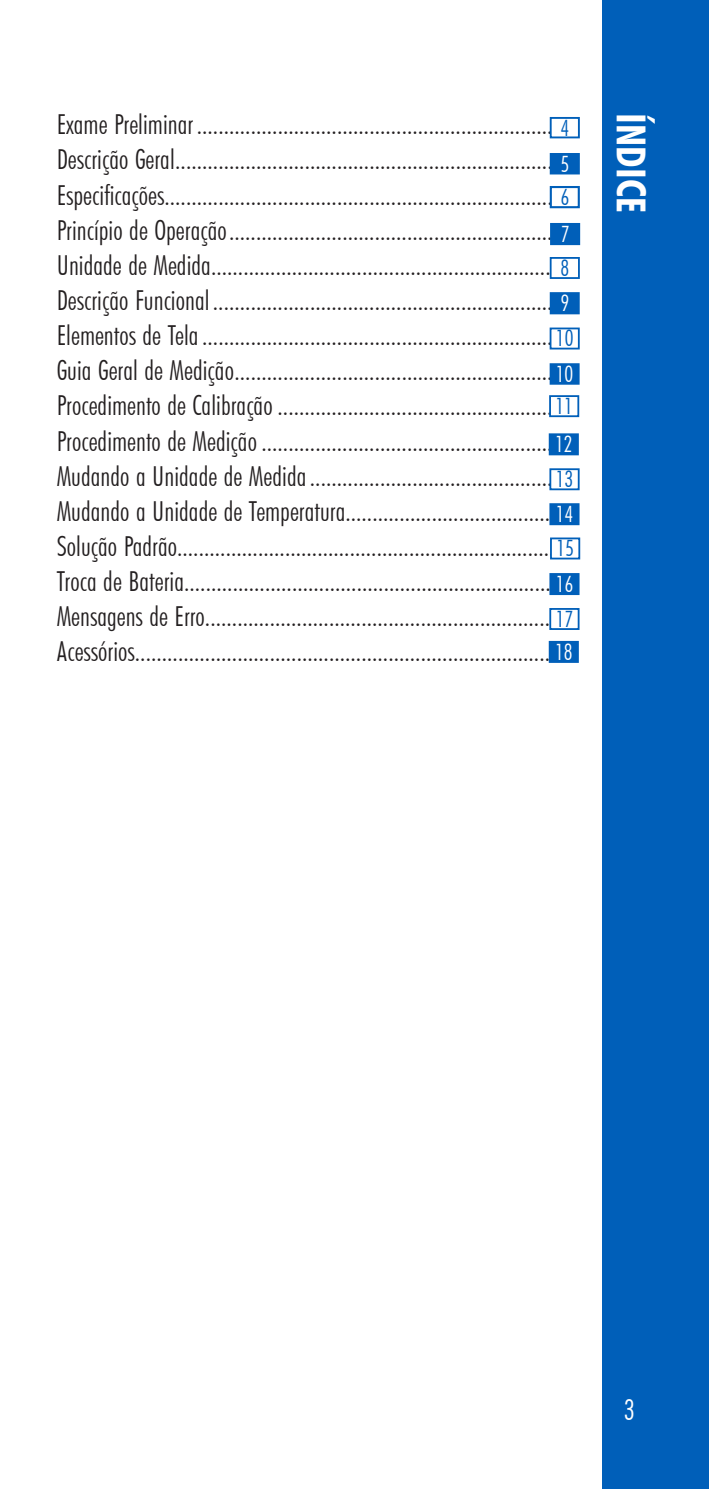
<style>
.page{position:relative;width:709px;height:1489px;background:#fff}
.page>*{position:absolute;margin:0;border:0;box-sizing:border-box;transform-origin:0 0}
.t1{font:700 condensed 40px "Futura BT";color:#fff}
.t2{font:300 condensed 28.5px "Futura BT";color:#fff}
.t3{font:300 condensed 27.5px/35.2px "Futura BT";color:#231f20}
.t4{font:300 condensed 22.5px "Futura BT";color:#005fb9}
.t5{font:300 condensed 22.5px "Futura BT";color:#fff}
</style>
<div class="page">
<div style="left:602px;top:0;width:107px;height:1488px;background:#005fb9"></div>
<div style="left:549px;top:117px;width:31px;height:21px;border:2px solid #005fb9"></div>
<div style="left:550px;top:154px;width:29px;height:19px;background:#005fb9"></div>
<div style="left:549px;top:153px;width:31px;height:21px;border:2px solid #005fb9"></div>
<div style="left:551px;top:224px;width:28px;height:20px;background:#005fb9"></div>
<div style="left:550px;top:223px;width:30px;height:22px;border:2px solid #005fb9"></div>
<div style="left:550px;top:293px;width:29px;height:20px;background:#005fb9"></div>
<div style="left:549px;top:292px;width:30px;height:22px;border:2px solid #005fb9"></div>
<div style="left:550px;top:364px;width:28px;height:20px;background:#005fb9"></div>
<div style="left:549px;top:363px;width:30px;height:22px;border:2px solid #005fb9"></div>
<div style="left:550px;top:504px;width:28px;height:20px;background:#005fb9"></div>
<div style="left:549px;top:503px;width:30px;height:22px;border:2px solid #005fb9"></div>
<div style="left:549px;top:186px;width:31px;height:22px;border:2px solid #005fb9"></div>
<div style="left:549px;top:257px;width:31px;height:22px;border:2px solid #005fb9"></div>
<div style="left:549px;top:327px;width:30px;height:22px;border:2px solid #005fb9"></div>
<div style="left:549px;top:468px;width:30px;height:22px;border:2px solid #005fb9"></div>
<div style="left:549px;top:434px;width:29px;height:20px;background:#005fb9"></div>
<div style="left:548px;top:433px;width:31px;height:22px;border:2px solid #005fb9"></div>
<div style="left:549px;top:395px;width:30px;height:22px;border:2px solid #005fb9"></div>
<div style="left:550px;top:574px;width:28px;height:20px;background:#005fb9"></div>
<div style="left:549px;top:573px;width:30px;height:22px;border:2px solid #005fb9"></div>
<div style="left:549px;top:608px;width:30px;height:22px;border:2px solid #005fb9"></div>
<div style="left:549px;top:642px;width:29px;height:20px;background:#005fb9"></div>
<div style="left:548px;top:641px;width:31px;height:22px;border:2px solid #005fb9"></div>
<div style="left:550px;top:537px;width:30px;height:22px;border:2px solid #005fb9"></div>
<p class="t3" style="left:57px;top:107px;width:499px">Exame Preliminar ..................................................................<br>Descrição Geral......................................................................<br>Especificações........................................................................<br>Princípio de Operação............................................................<br>Unidade de Medida...............................................................<br>Descrição Funcional ...............................................................<br>Elementos de Tela.................................................................<br>Guia Geral de Medição...........................................................<br>Procedimento de Calibração ...................................................<br>Procedimento de Medição ......................................................<br>Mudando a Unidade de Medida.............................................<br>Mudando a Unidade de Temperatura......................................<br>Solução Padrão......................................................................<br>Troca de Bateria....................................................................<br>Mensagens de Erro................................................................<br>Acessórios.............................................................................</p>
<p class="t4" style="left:560px;top:114px;width:10px">4</p>
<p class="t5" style="left:560px;top:150px;width:10px">5</p>
<p class="t4" style="left:560px;top:183px;width:10px">6</p>
<p class="t5" style="left:560px;top:220px;width:10px">7</p>
<p class="t4" style="left:560px;top:254px;width:10px">8</p>
<p class="t5" style="left:560px;top:289px;width:10px">9</p>
<p class="t4" style="left:556px;top:325px;width:19px">10</p>
<p class="t5" style="left:556px;top:360px;width:19px">10</p>
<p class="t4" style="left:555px;top:392px;width:19px">11</p>
<p class="t5" style="left:555px;top:430px;width:19px">12</p>
<p class="t4" style="left:555px;top:465px;width:19px">13</p>
<p class="t5" style="left:555px;top:500px;width:19px">14</p>
<p class="t4" style="left:556px;top:534px;width:19px">15</p>
<p class="t5" style="left:555px;top:570px;width:19px">16</p>
<p class="t4" style="left:555px;top:605px;width:19px">17</p>
<p class="t5" style="left:555px;top:638px;width:19px">18</p>
<h1 class="t1" style="left:655px;top:113px;width:101px;rotate:90deg">ÍNDICE</h1>
<p class="t2" style="left:624px;top:1392px;width:13px">3</p>
</div>
